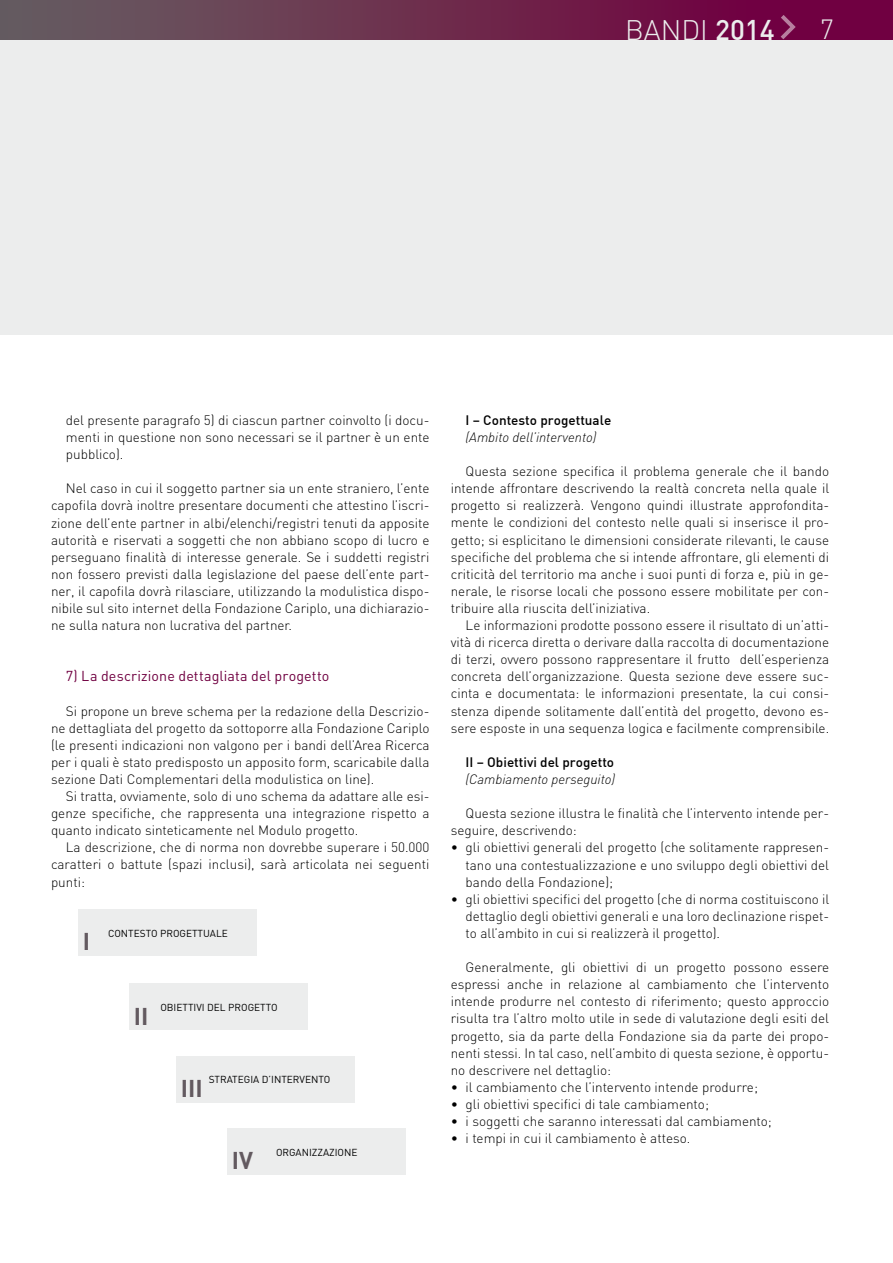
<style>
.page{position:relative;width:893px;height:1263px;background:#fff}
.page>*{position:absolute;margin:0;border:0;box-sizing:border-box;transform-origin:0 0}
.t1{font:300 27.9px "DIN";color:#eceded}
.t2{font:300 27.45px "DIN";color:#eceded}
.t3{font:700 24px "DIN";color:#635a60}
.t4{font:14.25px "DIN";letter-spacing:.01em;color:#700041}
.t5{font:300 13.5px/17.1px "DIN";color:#000;text-align:justify}
.t6{font:italic 300 13.5px "DIN";color:#000}
.t7{font:500 13.5px "DIN";color:#000}
.t8{font:10.05px "DIN";color:#000}
.s1{font-weight:500}
</style>
<div class="page">
<div style="left:0;top:0;width:893px;height:335px;background:#eceded"></div>
<div style="left:0;top:0;width:893px;height:39px;background:linear-gradient(to right,#676060,#72003c)"></div>
<svg style="left:781px;top:15px;width:15px;height:24px"></svg>
<div style="left:79px;top:909px;width:178px;height:47px;background:#eceded"></div>
<div style="left:130px;top:983px;width:178px;height:47px;background:#eceded"></div>
<div style="left:176px;top:1056px;width:179px;height:46px;background:#eceded"></div>
<div style="left:227px;top:1128px;width:179px;height:47px;background:#eceded"></div>
<h1 class="t1" style="left:625px;top:12px;width:151px">BANDI <span class="s1">2014</span></h1>
<h2 class="t2" style="left:820px;top:13px;width:16px">7</h2>
<p class="t5" style="left:66px;top:411px;width:365px">del presente paragrafo 5) di ciascun partner coinvolto (i docu&shy;menti in questione non sono necessari se il partner è un ente pubblico).</p>
<p class="t5" style="left:51px;top:480px;width:380px;text-indent:15px">Nel caso in cui il soggetto partner sia un ente straniero, l’ente capofila dovrà inoltre presentare documenti che attestino l’iscri&shy;zione dell’ente partner in albi/elenchi/registri tenuti da apposite autorità e riservati a soggetti che non abbiano scopo di lucro e perseguano finalità di interesse generale. Se i suddetti registri non fossero previsti dalla legislazione del paese dell’ente part&shy;ner, il capofila dovrà rilasciare, utilizzando la modulistica dispo&shy;nibile sul sito internet della Fondazione Cariplo, una dichiarazio&shy;ne sulla natura non lucrativa del partner.</p>
<p class="t4" style="left:66px;top:667px;width:265px">7) LA DESCRIZIONE DETTAGLIATA DEL PROGETTO</p>
<p class="t5" style="left:51px;top:702px;width:380px;text-indent:15px">Si propone un breve schema per la redazione della Descrizio&shy;ne dettagliata del progetto da sottoporre alla Fondazione Cariplo (le presenti indicazioni non valgono per i bandi dell’Area Ricerca per i quali è stato predisposto un apposito form, scaricabile dalla sezione Dati Complementari della modulistica on line).</p>
<p class="t5" style="left:51px;top:787px;width:380px;text-indent:15px">Si tratta, ovviamente, solo di uno schema da adattare alle esi&shy;genze specifiche, che rappresenta una integrazione rispetto a quanto indicato sinteticamente nel Modulo progetto.</p>
<p class="t5" style="left:51px;top:839px;width:380px;text-indent:15px">La descrizione, che di norma non dovrebbe superare i 50.000 caratteri o battute (spazi inclusi), sarà articolata nei seguenti punti:</p>
<p class="t8" style="left:108px;top:927px;width:14px">CONTESTO</p>
<p class="t8" style="left:160px;top:927px;width:8px">PROGETTUALE</p>
<h3 class="t3" style="left:83px;top:926px;width:9px">I</h3>
<h3 class="t3" style="left:134px;top:1000px;width:16px">II</h3>
<p class="t8" style="left:160px;top:1001px;width:19px">OBIETTI</p>
<p class="t8" style="left:196px;top:1001px;width:18px">VI DEL</p>
<p class="t8" style="left:228px;top:1001px;width:7px">PROGETTO</p>
<h3 class="t3" style="left:181px;top:1072px;width:23px">III</h3>
<p class="t8" style="left:209px;top:1073px;width:13px">STRATEGIA</p>
<p class="t8" style="left:262px;top:1073px;width:16px">D’INTER</p>
<p class="t8" style="left:300px;top:1073px;width:13px">VENTO</p>
<h3 class="t3" style="left:232px;top:1145px;width:23px">IV</h3>
<p class="t8" style="left:276px;top:1145px;width:14px">ORGANIZZAZIONE</p>
<p class="t7" style="left:466px;top:411px;width:147px">I – Contesto progettuale</p>
<p class="t6" style="left:466px;top:429px;width:132px">(Ambito dell’intervento)</p>
<p class="t5" style="left:451px;top:462px;width:380px;text-indent:15px">Questa sezione specifica il problema generale che il bando intende affrontare descrivendo la realtà concreta nella quale il progetto si realizzerà. Vengono quindi illustrate approfondita&shy;mente le condizioni del contesto nelle quali si inserisce il pro&shy;getto; si esplicitano le dimensioni considerate rilevanti, le cause specifiche del problema che si intende affrontare, gli elementi di criticità del territorio ma anche i suoi punti di forza e, più in ge&shy;nerale, le risorse locali che possono essere mobilitate per con&shy;tribuire alla riuscita dell’iniziativa.</p>
<p class="t5" style="left:451px;top:616px;width:380px;text-indent:15px">Le informazioni prodotte possono essere il risultato di un’atti&shy;vità di ricerca diretta o derivare dalla raccolta di documentazione di terzi, ovvero possono rappresentare il frutto dell’esperienza concreta dell’organizzazione. Questa sezione deve essere suc&shy;cinta e documentata: le informazioni presentate, la cui consi&shy;stenza dipende solitamente dall’entità del progetto, devono es&shy;sere esposte in una sequenza logica e facilmente comprensibile.</p>
<p class="t7" style="left:466px;top:753px;width:150px">II – Obiettivi del progetto</p>
<p class="t6" style="left:466px;top:771px;width:151px">(Cambiamento perseguito)</p>
<p class="t5" style="left:451px;top:805px;width:380px;text-indent:15px">Questa sezione illustra le finalità che l’intervento intende per&shy;seguire, descrivendo:</p>
<p class="t5" style="left:466px;top:839px;width:365px;text-indent:-15px">• gli obiettivi generali del progetto (che solitamente rappresen&shy;tano una contestualizzazione e uno sviluppo degli obiettivi del bando della Fondazione);</p>
<p class="t5" style="left:466px;top:890px;width:365px;text-indent:-15px">• gli obiettivi specifici del progetto (che di norma costituiscono il dettaglio degli obiettivi generali e una loro declinazione rispet&shy;to all’ambito in cui si realizzerà il progetto).</p>
<p class="t5" style="left:451px;top:958px;width:380px;text-indent:15px">Generalmente, gli obiettivi di un progetto possono essere espressi anche in relazione al cambiamento che l’intervento intende produrre nel contesto di riferimento; questo approccio risulta tra l’altro molto utile in sede di valutazione degli esiti del progetto, sia da parte della Fondazione sia da parte dei propo&shy;nenti stessi. In tal caso, nell’ambito di questa sezione, è opportu&shy;no descrivere nel dettaglio:</p>
<p class="t5" style="left:451px;top:1078px;width:309px">• il cambiamento che l’intervento intende produrre;</p>
<p class="t5" style="left:451px;top:1095px;width:260px">• gli obiettivi specifici di tale cambiamento;</p>
<p class="t5" style="left:451px;top:1112px;width:323px">• i soggetti che saranno interessati dal cambiamento;</p>
<p class="t5" style="left:451px;top:1130px;width:241px">• i tempi in cui il cambiamento è atteso.</p>
</div>
